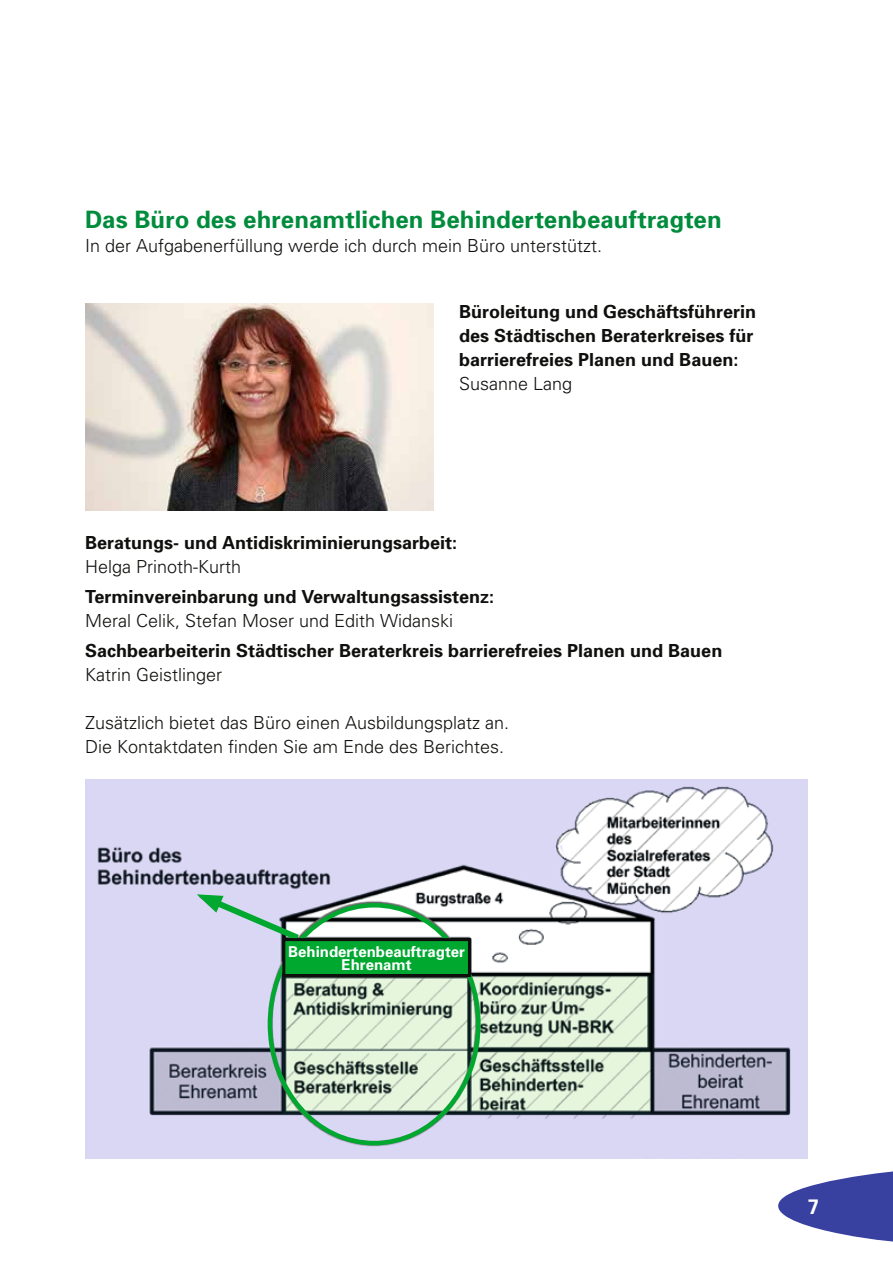
<style>
.page{position:relative;width:893px;height:1263px;background:#fff}
.page>*{position:absolute;margin:0;border:0;box-sizing:border-box;transform-origin:0 0}
.t1{font:700 24px "Univers";letter-spacing:.005em;color:#008c3c}
.t2{font:700 21px "Univers";color:#fff}
.t3{font:700 18px/24px "Univers";color:#0f0f0d}
.t4{font:300 18px/24px "Univers";color:#0f0f0d}
.t5{font:700 15px/13.5px "Univers";color:#fff;text-align:center}
.s1{font-weight:300}
</style>
<div class="page">
<svg style="left:778px;top:1171px;width:115px;height:71px"></svg>
<img style="left:85px;top:303px;width:349px;height:207px">
<img style="left:85px;top:779px;width:723px;height:379px">
<div style="left:268px;top:903px;width:213px;height:242px;border:5px solid #00a830;border-radius:50%"></div>
<svg style="left:197px;top:892px;width:109px;height:53px;background:#b4c9d0"></svg>
<div style="left:284px;top:939px;width:185px;height:36px;background:#00a830"></div>
<div style="left:282px;top:938px;width:189px;height:39px;border:3px solid #0f0f0d"></div>
<h2 class="t1" style="left:85px;top:204px;width:638px">Das Büro des ehrenamtlichen Behindertenbeauftragten</h2>
<p class="t4" style="left:85px;top:233px;width:519px">In der Aufgabenerfüllung werde ich durch mein Büro unterstützt.</p>
<p class="t3" style="left:459px;top:299px;width:299px">Büroleitung und Geschäftsführerin des Städtischen Beraterkreises für barrierefreies Planen und Bauen:<br><span class="s1">Susanne Lang</span></p>
<p class="t3" style="left:85px;top:530px;width:374px">Beratungs- und Antidiskriminierungsarbeit:<br><span class="s1">Helga Prinoth-Kurth</span></p>
<p class="t3" style="left:85px;top:584px;width:411px">Terminvereinbarung und Verwaltungsassistenz:<br><span class="s1">Meral Celik, Stefan Moser und Edith Widanski</span></p>
<p class="t3" style="left:85px;top:638px;width:639px">Sachbearbeiterin Städtischer Beraterkreis barrierefreies Planen und Bauen<br><span class="s1">Katrin Geistlinger</span></p>
<p class="t4" style="left:85px;top:710px;width:426px">Zusätzlich bietet das Büro einen Ausbildungsplatz an.<br>Die Kontaktdaten finden Sie am Ende des Berichtes.</p>
<p class="t5" style="left:288px;top:944px;width:178px">Behindertenbeauftragter<br>Ehrenamt</p>
<p class="t2" style="left:808px;top:1193px;width:13px">7</p>
</div>
